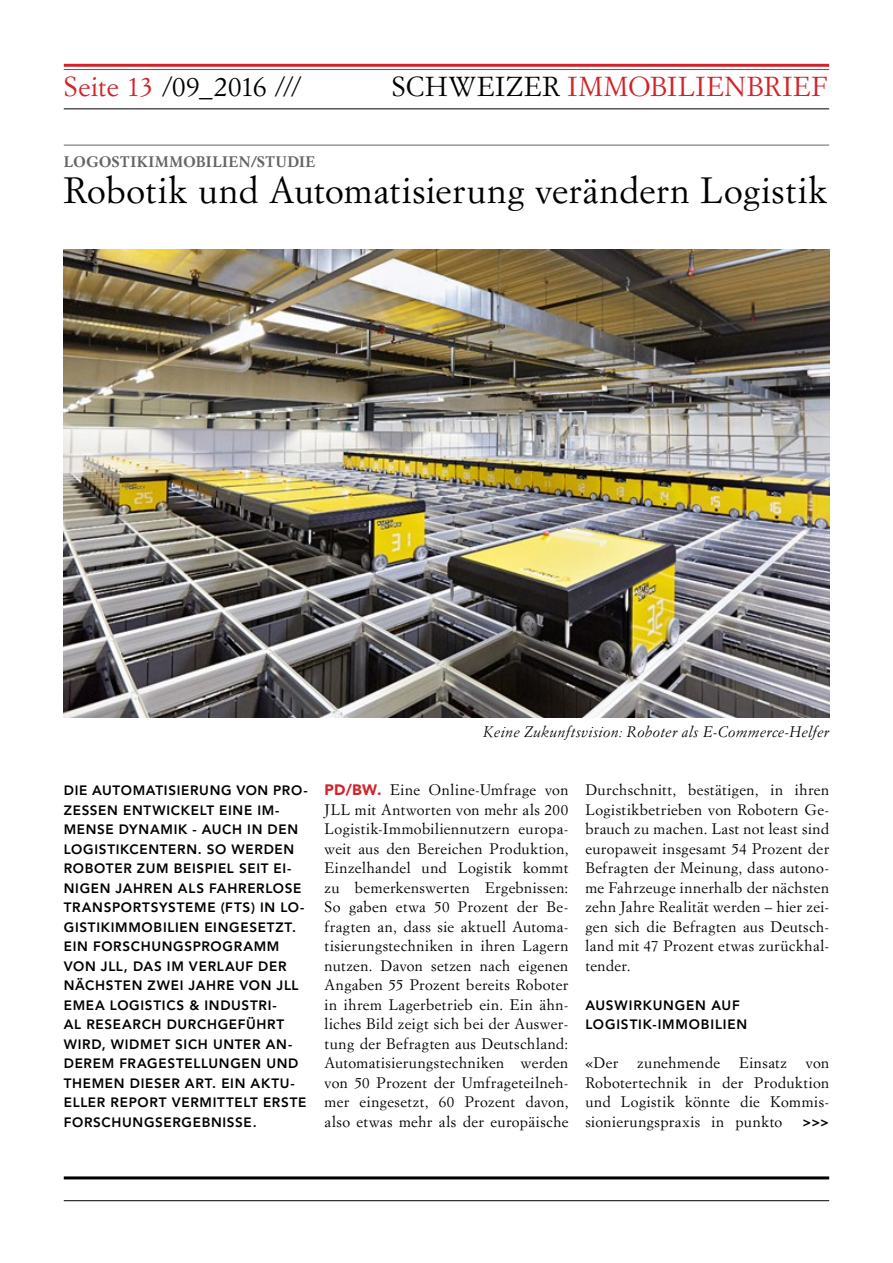
<style>
.page{position:relative;width:893px;height:1263px;background:#fff}
.page>*{position:absolute;margin:0;border:0;box-sizing:border-box;transform-origin:0 0}
.t1{font:36px "Simoncini Garamond Std";letter-spacing:.015em;color:#000}
.t2{font:27px "Simoncini Garamond Std";letter-spacing:.03em;color:#d2232a}
.t3{font:27px "Simoncini Garamond Std";letter-spacing:.005em;color:#000}
.t4{font:15px/19.5px "Simoncini Garamond Std";letter-spacing:.03em;color:#000;text-align:justify}
.t5{font:italic 15px "Simoncini Garamond Std";letter-spacing:.02em;color:#000}
.t6{font:700 15px "Simoncini Garamond Std";letter-spacing:.03em;color:#636466}
.t7{font:800 13.5px/19.5px "Avenir LT Std";letter-spacing:.05em;color:#000}
.s1{color:#d2232a}
.s2{color:#000}
.s3{font-family:"Avenir LT Std";font-weight:900;color:#d2232a}
</style>
<div class="page">
<hr style="left:64px;top:1176px;width:765px;height:3px;background:#000">
<hr style="left:64px;top:1200px;width:765px;height:1px;background:#000">
<hr style="left:64px;top:64px;width:765px;height:3px;background:#d2232a">
<hr style="left:64px;top:69px;width:765px;height:1px;background:#d2232a">
<hr style="left:64px;top:108px;width:765px;height:1px;background:#000">
<hr style="left:64px;top:145px;width:765px;height:1px;background:#636466">
<img style="left:64px;top:249px;width:765px;height:468px">
<h2 class="t3" style="left:64px;top:70px;width:240px"><span class="s1">Seite 13</span> /09_2016 ///</h2>
<h2 class="t2" style="left:392px;top:70px;width:437px"><span class="s2">SCHWEIZER</span> IMMOBILIENBRIEF</h2>
<p class="t6" style="left:64px;top:152px;width:253px">LOGOSTIKIMMOBILIEN/STUDIE</p>
<h1 class="t1" style="left:64px;top:168px;width:765px">Robotik und Automatisierung verändern Logistik</h1>
<p class="t5" style="left:483px;top:722px;width:347px">Keine Zukunftsvision: Roboter als E-Commerce-Helfer</p>
<p class="t7" style="left:64px;top:781px;width:245px">DIE AUTOMATISIERUNG VON PRO-<br>ZESSEN ENTWICKELT EINE IM-<br>MENSE DYNAMIK - AUCH IN DEN<br>LOGISTIKCENTERN. SO WERDEN<br>ROBOTER ZUM BEISPIEL SEIT EI-<br>NIGEN JAHREN ALS FAHRERLOSE<br>TRANSPORTSYSTEME (FTS) IN LO-<br>GISTIKIMMOBILIEN EINGESETZT.<br>EIN FORSCHUNGSPROGRAMM<br>VON JLL, DAS IM VERLAUF DER<br>NÄCHSTEN ZWEI JAHRE VON JLL<br>EMEA LOGISTICS &amp; INDUSTRI-<br>AL RESEARCH DURCHGEFÜHRT<br>WIRD, WIDMET SICH UNTER AN-<br>DEREM FRAGESTELLUNGEN UND<br>THEMEN DIESER ART. EIN AKTU-<br>ELLER REPORT VERMITTELT ERSTE<br>FORSCHUNGSERGEBNISSE.</p>
<p class="t4" style="left:325px;top:780px;width:245px"><span class="s3">PD/BW.</span> Eine Online-Umfrage von JLL mit Antworten von mehr als 200<br>Logistik-Immobiliennutzern europa&shy;weit aus den Bereichen Produktion, Einzelhandel und Logistik kommt zu bemerkenswerten Ergebnissen:<br>So gaben etwa 50 Prozent der Be&shy;fragten an, dass sie aktuell Automa&shy;tisierungstechniken in ihren Lagern nutzen. Davon setzen nach eigenen Angaben 55 Prozent bereits Roboter in ihrem Lagerbetrieb ein. Ein ähn&shy;liches Bild zeigt sich bei der Auswer&shy;tung der Befragten aus Deutschland:<br>Automatisierungstechniken werden von 50 Prozent der Umfrageteilneh&shy;mer eingesetzt, 60 Prozent davon, also etwas mehr als der europäische</p>
<p class="t4" style="left:585px;top:780px;width:245px">Durchschnitt, bestätigen, in ihren Logistikbetrieben von Robotern Ge&shy;brauch zu machen. Last not least sind europaweit insgesamt 54 Prozent der Befragten der Meinung, dass autono&shy;me Fahrzeuge innerhalb der nächsten zehn Jahre Realität werden – hier zei&shy;gen sich die Befragten aus Deutsch&shy;land mit 47 Prozent etwas zurückhal&shy;tender.</p>
<p class="t7" style="left:585px;top:995px;width:163px">AUSWIRKUNGEN AUF<br>LOGISTIK-IMMOBILIEN</p>
<p class="t4" style="left:585px;top:1053px;width:34px">«Der</p>
<p class="t4" style="left:637px;top:1053px;width:84px">zunehmende</p>
<p class="t4" style="left:739px;top:1053px;width:49px">Einsatz</p>
<p class="t4" style="left:585px;top:1053px;width:245px;text-indent:221px">von Robotertechnik in der Produktion und Logistik könnte die Kommis&shy;sionierungspraxis in punkto</p>
<p class="t7" style="left:803px;top:1112px;width:28px">&gt;&gt;&gt;</p>
</div>
